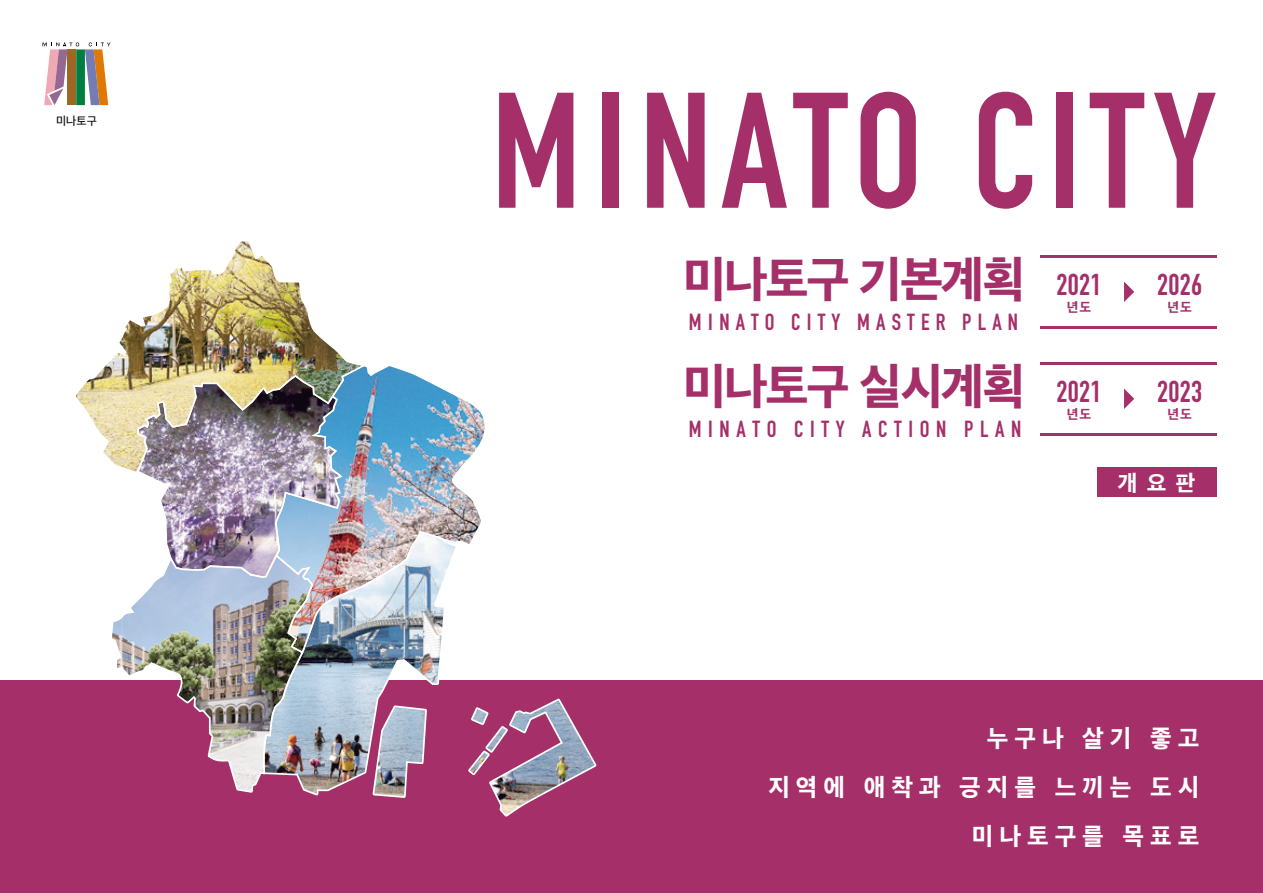
<style>
.page{position:relative;width:1263px;height:893px;background:#fff}
.page>*{position:absolute;margin:0;border:0;box-sizing:border-box;transform-origin:0 0}
.t1{font:700 161.55px "DIN Condensed";letter-spacing:.06em;color:#a52f69}
.t2{font:46.8px "MPSD Gothic Neo 1 Koc EB";letter-spacing:-.04em;color:#a52f69}
.t3{font:700 29.7px "DIN Condensed";letter-spacing:.01em;color:#a52f69}
.t4{font:23.4px/48.9px "MPSD Gothic Neo 1 Koc EB";letter-spacing:.26em;color:#fff;text-align:right}
.t5{font:700 22.95px "DIN Condensed";letter-spacing:.27em;color:#a52f69}
.t6{font:700 22.95px "DIN Condensed";letter-spacing:.29em;color:#a52f69}
.t7{font:21.3px "MPSD Gothic Neo 1 Koc EB";color:#fff}
.t8{font:12.75px "MPSD Gothic Neo 1 Koc EB";letter-spacing:.08em;color:#a52f69}
.t9{font:11.1px "MPSD Gothic Neo 1 Koc M";color:#060101}
</style>
<div class="page">
<div style="left:0;top:680px;width:1263px;height:213px;background:#a52f69"></div>
<img style="left:310px;top:654px;width:286px;height:162px">
<img style="left:313px;top:366px;width:172px;height:288px">
<img style="left:143px;top:473px;width:199px;height:105px">
<img style="left:76px;top:241px;width:290px;height:232px">
<img style="left:112px;top:554px;width:201px;height:239px">
<div style="left:76px;top:49px;width:9px;height:56px;background:#007e41"></div>
<svg style="left:85px;top:42px;width:25px;height:63px"></svg>
<svg style="left:43px;top:42px;width:36px;height:63px"></svg>
<svg style="left:1124px;top:282px;width:10px;height:20px"></svg>
<hr style="left:1040px;top:255px;width:176px;height:2px;background:#a52f69">
<hr style="left:1040px;top:326px;width:176px;height:2px;background:#a52f69">
<svg style="left:1124px;top:389px;width:10px;height:20px"></svg>
<hr style="left:1040px;top:433px;width:176px;height:2px;background:#a52f69">
<hr style="left:1040px;top:362px;width:176px;height:2px;background:#a52f69">
<div style="left:1097px;top:467px;width:119px;height:30px;background:#a52f69"></div>
<p class="t9" style="left:56px;top:114px;width:42px">미나토구</p>
<h1 class="t1" style="left:491px;top:42px;width:726px">MINATO CITY</h1>
<h2 class="t2" style="left:683px;top:253px;width:344px">미나토구 기본계획</h2>
<p class="t5" style="left:689px;top:306px;width:331px">MINATO CITY MASTER PLAN</p>
<h2 class="t2" style="left:683px;top:360px;width:344px">미나토구 실시계획</h2>
<p class="t6" style="left:689px;top:413px;width:334px">MINATO CITY ACTION PLAN</p>
<p class="t3" style="left:1056px;top:265px;width:47px">2021</p>
<p class="t8" style="left:1067px;top:300px;width:26px">년도</p>
<p class="t3" style="left:1157px;top:265px;width:47px">2026</p>
<p class="t8" style="left:1167px;top:300px;width:26px">년도</p>
<p class="t3" style="left:1056px;top:372px;width:47px">2021</p>
<p class="t8" style="left:1067px;top:407px;width:26px">년도</p>
<p class="t3" style="left:1157px;top:372px;width:47px">2023</p>
<p class="t8" style="left:1167px;top:407px;width:26px">년도</p>
<p class="t7" style="left:1118px;top:470px;width:79px">개요판</p>
<p class="t4" style="left:768px;top:713px;width:432px">누구나 살기 좋고<br>지역에 애착과 긍지를 느끼는 도시 미나토구를 목표로</p>
</div>
